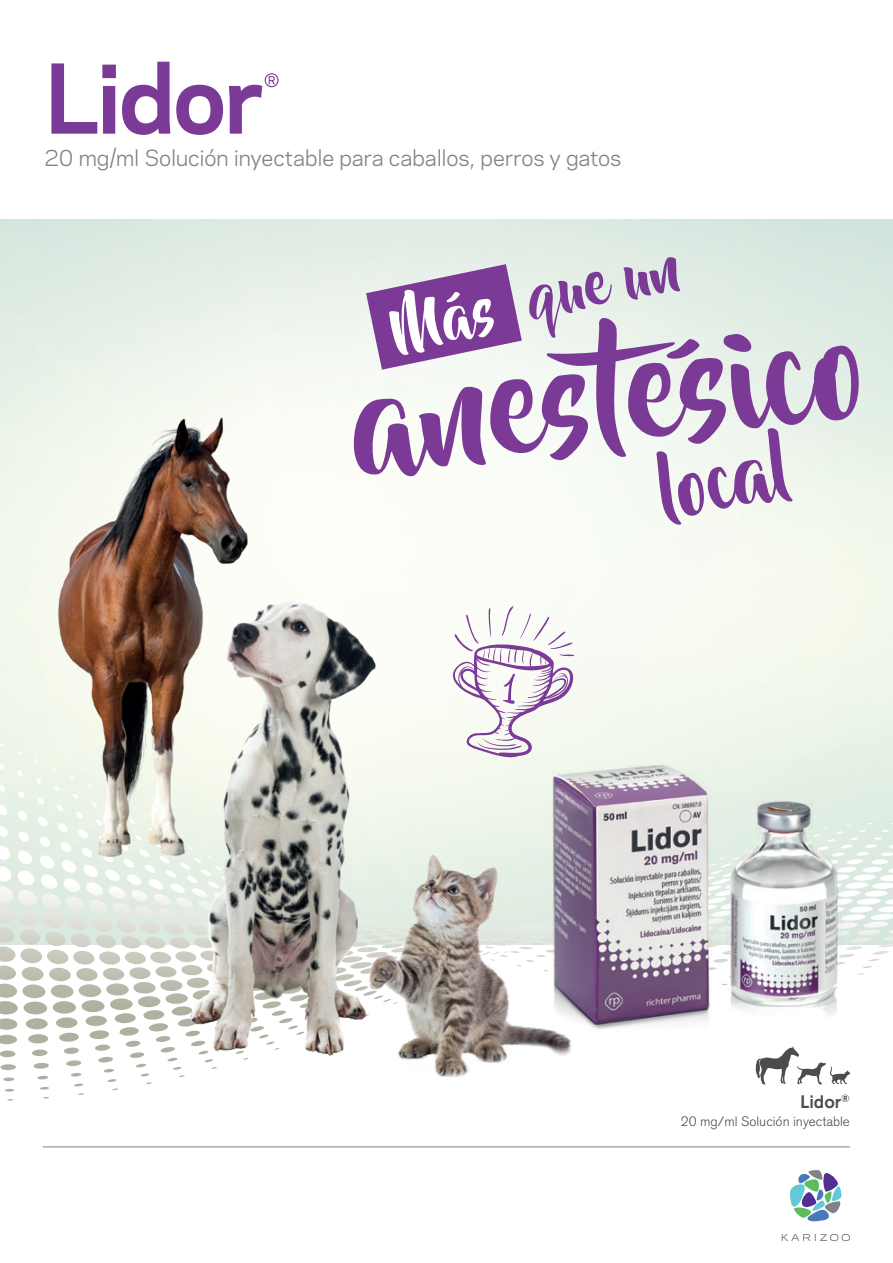
<style>
.page{position:relative;width:893px;height:1263px;background:#fff}
.page>*{position:absolute;margin:0;border:0;box-sizing:border-box;transform-origin:0 0}
.t1{font:138px "Beyond The Mountains";color:#7a3a96}
.t2{font:700 90px "Galaxie Polaris";letter-spacing:-.03em;color:#7a3a96}
.t3{font:78.75px "Beyond The Mountains";color:#7a3a96}
.t4{font:61.2px "Beyond The Mountains";color:#7a3a96}
.t5{font:21px "Galaxie Polaris";letter-spacing:-.005em;color:#808285}
.t6{font:500 18px "Akzidenz Grotesk Pro";color:#4b4c4d}
.t7{font:300 13.5px "Akzidenz Grotesk Pro";color:#4b4c4d}
</style>
<div class="page">
<hr style="left:43px;top:1147px;width:807px;height:1px;background:#808285">
<svg style="left:790px;top:1170px;width:51px;height:51px"></svg>
<svg style="left:782px;top:1234px;width:68px;height:7px"></svg>
<img style="left:0;top:406px;width:259px;height:487px">
<svg style="left:452px;top:606px;width:122px;height:152px"></svg>
<img style="left:526px;top:679px;width:344px;height:351px">
<img style="left:554px;top:765px;width:286px;height:259px">
<svg style="left:265px;top:73px;width:14px;height:14px"></svg>
<svg style="left:755px;top:1046px;width:96px;height:39px"></svg>
<svg style="left:665px;top:338px;width:35px;height:21px"></svg>
<img style="left:435px;top:810px;width:159px;height:267px">
<img style="left:89px;top:541px;width:349px;height:524px">
<svg style="left:366px;top:264px;width:156px;height:106px"></svg>
<h2 class="t2" style="left:45px;top:32px;width:221px">Lidor</h2>
<p class="t5" style="left:45px;top:143px;width:578px">20 mg/ml Solución inyectable para caballos, perros y gatos</p>
<h3 class="t4" style="left:519px;top:265px;width:158px;rotate:-12deg">que un</h3>
<h1 class="t1" style="left:342px;top:350px;width:519px;rotate:-7deg">anestesico</h1>
<h3 class="t3" style="left:651px;top:449px;width:132px;rotate:-12deg">local</h3>
<p class="t6" style="left:800px;top:1090px;width:51px">Lidor<sup>®</sup></p>
<p class="t7" style="left:681px;top:1113px;width:171px">20 mg/ml Solución inyectable</p>
</div>
